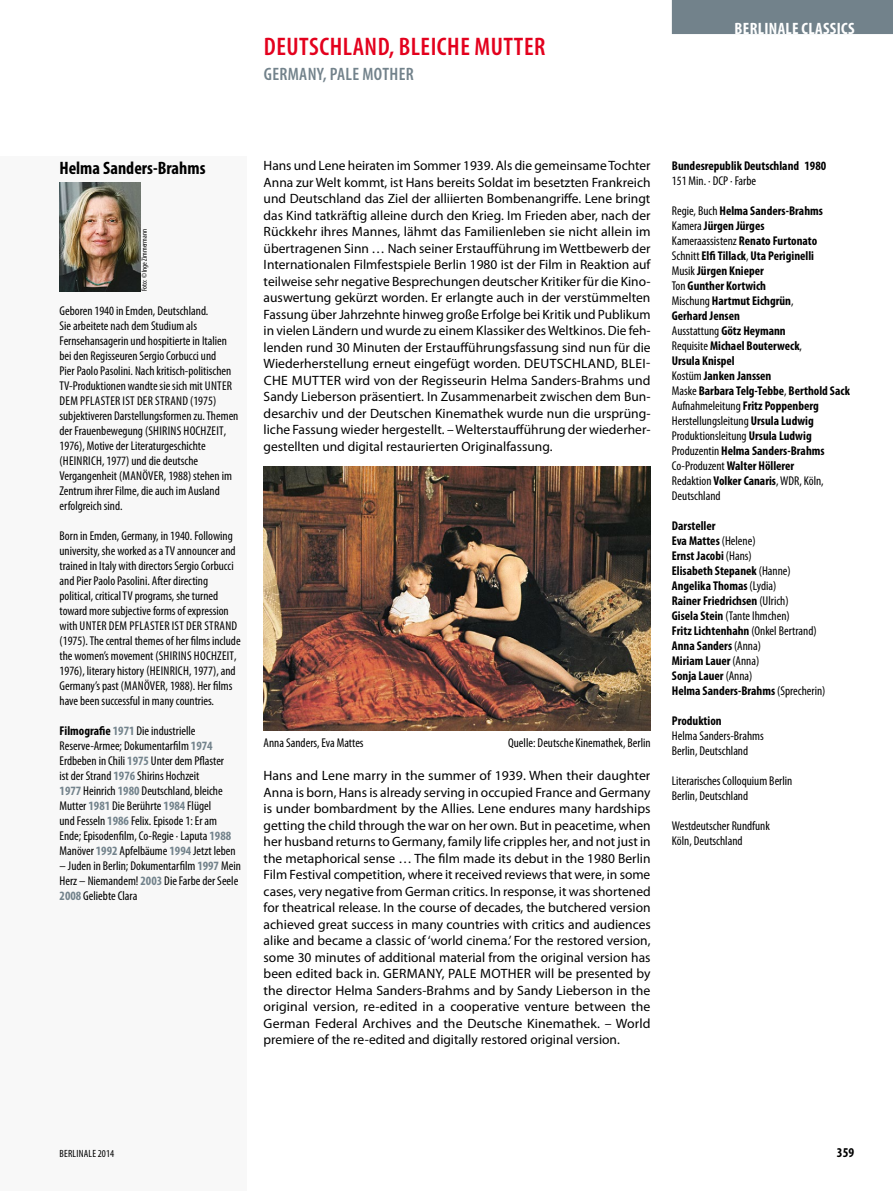
<style>
.page{position:relative;width:893px;height:1191px;background:#fff}
.page>*{position:absolute;margin:0;border:0;box-sizing:border-box;transform-origin:0 0}
.t1{font:600 condensed 25.5px "Myriad Pro";letter-spacing:.02em;color:#e3001d}
.t2{font:700 condensed 18px "Myriad Pro";color:#000}
.t3{font:600 condensed 18px "Myriad Pro";letter-spacing:.02em;color:#72828b}
.t4{font:700 condensed 16.5px "Myriad Pro";letter-spacing:.02em;color:#fff}
.t5{font:13.5px/16.5px "Myriad Pro";color:#000;text-align:justify}
.t6{font:700 condensed 13.5px "Myriad Pro";color:#000}
.t7{font:condensed 12.75px/15px "Myriad Pro";color:#000}
.t8{font:700 condensed 12.75px/15px "Myriad Pro";color:#000}
.t9{font:condensed 10.5px "Myriad Pro";letter-spacing:.02em;color:#000}
.t10{font:condensed 7.5px "Myriad Pro";color:#000}
.s1{font-weight:700}
.s2{font-weight:700;color:#72828b}
.s3{font-weight:400}
</style>
<div class="page">
<div style="left:0;top:156px;width:247px;height:1035px;background:#f8f8f8"></div>
<img style="left:264px;top:467px;width:387px;height:263px">
<img style="left:60px;top:183px;width:80px;height:108px">
<div style="left:672px;top:0;width:221px;height:34px;background:#72828b"></div>
<h1 class="t1" style="left:264px;top:31px;width:283px">DEUTSCHLAND, BLEICHE MUTTER</h1>
<h2 class="t3" style="left:264px;top:63px;width:151px">GERMANY, PALE MOTHER</h2>
<p class="t4" style="left:735px;top:18px;width:121px">BERLINALE CLASSICS</p>
<h2 class="t2" style="left:60px;top:157px;width:148px">Helma Sanders-Brahms</h2>
<p class="t10" style="left:140px;top:291px;width:63px;rotate:-90deg">Foto: © Inge Zimmermann</p>
<p class="t7" style="left:60px;top:303px;width:180px">Geboren 1940 in Emden, Deutschland.<br>Sie arbeitete nach dem Studium als Fernsehansagerin und hospitierte in Italien bei den Regisseuren Sergio Corbucci und<br>Pier Paolo Pasolini. Nach kritisch-politischen TV-Produktionen wandte sie sich mit UNTER DEM PFLASTER IST DER STRAND (1975) subjektiveren Darstellungsformen zu. Themen der Frauenbewegung (SHIRINS HOCHZEIT, 1976), Motive der Literaturgeschichte (HEINRICH, 1977) und die deutsche Vergangenheit (MANÖVER, 1988) stehen im Zentrum ihrer Filme, die auch im Ausland erfolgreich sind.</p>
<p class="t7" style="left:60px;top:528px;width:183px">Born in Emden, Germany, in 1940. Following university, she worked as a TV announcer and trained in Italy with directors Sergio Corbucci and Pier Paolo Pasolini. After directing political, critical TV programs, she turned toward more subjective forms of expression with UNTER DEM PFLASTER IST DER STRAND (1975). The central themes of her films include the women’s movement (SHIRINS HOCHZEIT, 1976), literary history (HEINRICH, 1977), and Germany’s past (MANÖVER, 1988). Her films have been successful in many countries.</p>
<p class="t7" style="left:60px;top:722px;width:178px"><span class="s1">Filmografie</span> <span class="s2">1971</span> Die industrielle Reserve-Armee; Dokumentarfilm <span class="s2">1974<br></span>Erdbeben in Chili <span class="s2">1975</span> Unter dem Pflaster ist der Strand <span class="s2">1976</span> Shirins Hochzeit<br><span class="s2">1977</span> Heinrich <span class="s2">1980</span> Deutschland, bleiche Mutter <span class="s2">1981</span> Die Berührte <span class="s2">1984</span> Flügel<br>und Fesseln <span class="s2">1986</span> Felix. Episode 1: Er am Ende; Episodenfilm, Co-Regie · Laputa <span class="s2">1988<br></span>Manöver <span class="s2">1992</span> Apfelbäume <span class="s2">1994</span> Jetzt leben</p>
<p class="t7" style="left:60px;top:857px;width:183px">– Juden in Berlin; Dokumentarfilm <span class="s2">1997</span> Mein<br>Herz – Niemandem! <span class="s2">2003</span> Die Farbe der Seele<br><span class="s2">2008</span> Geliebte Clara</p>
<p class="t5" style="left:264px;top:157px;width:389px">Hans und Lene heiraten im Sommer 1939. Als die gemeinsame Tochter Anna zur Welt kommt, ist Hans bereits Soldat im besetzten Frankreich und Deutschland das Ziel der alliierten Bombenangriffe. Lene bringt das Kind tatkräftig alleine durch den Krieg. Im Frieden aber, nach der Rückkehr ihres Mannes, lähmt das Familienleben sie nicht allein im übertragenen Sinn … Nach seiner Erstaufführung im Wettbewerb der Internationalen Filmfestspiele Berlin 1980 ist der Film in Reaktion auf teilweise sehr negative Besprechungen deutscher Kritiker für die Kino&shy;auswertung gekürzt worden. Er erlangte auch in der verstümmelten Fassung über Jahrzehnte hinweg große Erfolge bei Kritik und Publikum in vielen Ländern und wurde zu einem Klassiker des Weltkinos. Die feh&shy;lenden rund 30 Minuten der Erstaufführungsfassung sind nun für die Wiederherstellung erneut eingefügt worden. DEUTSCHLAND, BLEI-CHE MUTTER wird von der Regisseurin Helma Sanders-Brahms und Sandy Lieberson präsentiert. In Zusammenarbeit zwischen dem Bun&shy;desarchiv und der Deutschen Kinemathek wurde nun die ursprüng&shy;liche Fassung wieder hergestellt. – Welterstaufführung der wiederher&shy;gestellten und digital restaurierten Originalfassung.</p>
<p class="t7" style="left:264px;top:734px;width:102px">Anna Sanders, Eva Mattes</p>
<p class="t7" style="left:508px;top:734px;width:144px">Quelle: Deutsche Kinemathek, Berlin</p>
<p class="t5" style="left:264px;top:767px;width:389px">Hans and Lene marry in the summer of 1939. When their daughter Anna is born, Hans is already serving in occupied France and Germany is under bombardment by the Allies. Lene endures many hardships getting the child through the war on her own. But in peacetime, when her husband returns to Germany, family life cripples her, and not just in the metaphorical sense … The film made its debut in the 1980 Berlin Film Festival competition, where it received reviews that were, in some cases, very negative from German critics. In response, it was shortened for theatrical release. In the course of decades, the butchered version achieved great success in many countries with critics and audiences alike and became a classic of ‘world cinema.’ For the restored version, some 30 minutes of additional material from the original version has been edited back in. GERMANY, PALE MOTHER will be presented by the director Helma Sanders-Brahms and by Sandy Lieberson in the original version, re-edited in a cooperative venture between the German Federal Archives and the Deutsche Kinemathek. – World premiere of the re-edited and digitally restored original version.</p>
<p class="t8" style="left:672px;top:158px;width:156px">Bundesrepublik Deutschland 1980</p>
<p class="t7" style="left:672px;top:173px;width:86px">151 Min. · DCP · Farbe</p>
<p class="t8" style="left:672px;top:203px;width:180px"><span class="s3">Regie, Buch</span> Helma Sanders-Brahms<br><span class="s3">Kamera</span> Jürgen Jürges<br><span class="s3">Kameraassistenz</span> Renato Furtonato<br><span class="s3">Schnitt</span> Elfi Tillack<span class="s3">,</span> Uta Periginelli<br><span class="s3">Musik</span> Jürgen Knieper<br><span class="s3">Ton</span> Gunther Kortwich<br><span class="s3">Mischung</span> Hartmut Eichgrün<span class="s3">,<br></span>Gerhard Jensen<br><span class="s3">Ausstattung</span> Götz Heymann<br><span class="s3">Requisite</span> Michael Bouterweck<span class="s3">,<br></span>Ursula Knispel<br><span class="s3">Kostüm</span> Janken Janssen<br><span class="s3">Maske</span> Barbara Telg-Tebbe<span class="s3">,</span> Berthold Sack<br><span class="s3">Aufnahmeleitung</span> Fritz Poppenberg<br><span class="s3">Herstellungsleitung</span> Ursula Ludwig<br><span class="s3">Produktionsleitung</span> Ursula Ludwig<br><span class="s3">Produzentin</span> Helma Sanders-Brahms<br><span class="s3">Co-Produzent</span> Walter Höllerer<br><span class="s3">Redaktion</span> Volker Canaris<span class="s3">, WDR, Köln,<br>Deutschland</span></p>
<p class="t8" style="left:672px;top:518px;width:155px">Darsteller<br>Eva Mattes <span class="s3">(Helene)<br></span>Ernst Jacobi <span class="s3">(Hans)<br></span>Elisabeth Stepanek <span class="s3">(Hanne)<br></span>Angelika Thomas <span class="s3">(Lydia)<br></span>Rainer Friedrichsen <span class="s3">(Ulrich)<br></span>Gisela Stein <span class="s3">(Tante Ihmchen)<br></span>Fritz Lichtenhahn <span class="s3">(Onkel Bertrand)<br></span>Anna Sanders <span class="s3">(Anna)<br></span>Miriam Lauer <span class="s3">(Anna)<br></span>Sonja Lauer <span class="s3">(Anna)<br></span>Helma Sanders-Brahms <span class="s3">(Sprecherin)</span></p>
<p class="t8" style="left:672px;top:713px;width:51px">Produktion</p>
<p class="t7" style="left:672px;top:728px;width:93px">Helma Sanders-Brahms<br>Berlin, Deutschland</p>
<p class="t7" style="left:672px;top:773px;width:122px">Literarisches Colloquium Berlin<br>Berlin, Deutschland</p>
<p class="t7" style="left:672px;top:818px;width:100px">Westdeutscher Rundfunk<br>Köln, Deutschland</p>
<p class="t9" style="left:60px;top:1146px;width:56px">BERLINALE 2014</p>
<p class="t6" style="left:837px;top:1143px;width:19px">359</p>
</div>
